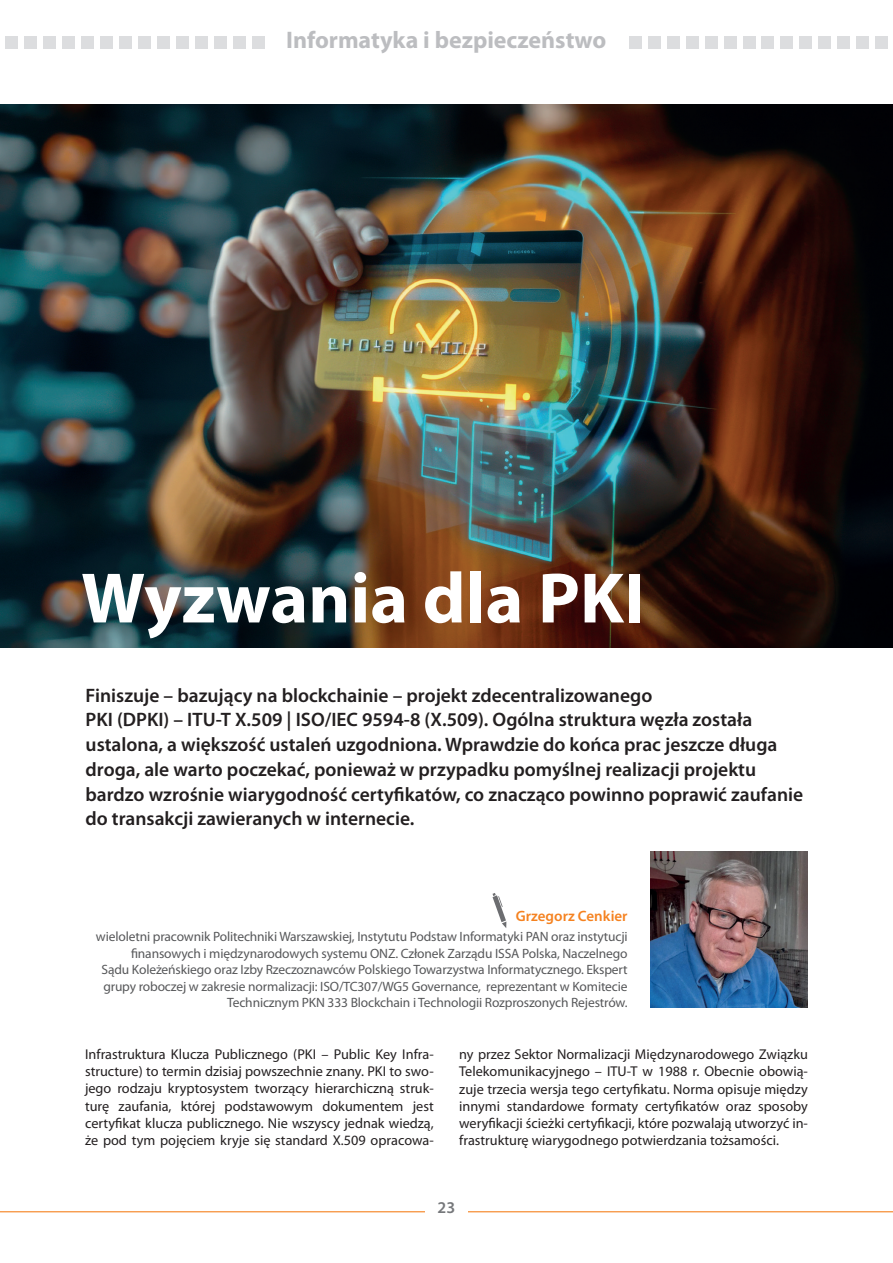
<style>
.page{position:relative;width:893px;height:1263px;background:#fff}
.page>*{position:absolute;margin:0;border:0;box-sizing:border-box;transform-origin:0 0}
.t1{font:700 72px "Myriad Pro";color:#fff}
.t2{font:700 24px "Myriad Pro";color:#bcbdc0}
.t3{font:600 19.5px/24.8px "Myriad Pro";color:#231f20}
.t4{font:600 16.5px "Myriad Pro";color:#76787b}
.t5{font:600 15px "Myriad Pro";color:#f58220}
.t6{font:14.25px/17.2px "Myriad Pro";color:#231f20;text-align:justify}
.t7{font:13.5px/16.5px "Myriad Pro";letter-spacing:-.01em;color:#57585a;text-align:right}
</style>
<div class="page">
<hr style="left:0;top:1211px;width:893px;height:1px;background:#f58220">
<div style="left:425px;top:1195px;width:43px;height:23px;background:#fff"></div>
<div style="left:875px;top:36px;width:13px;height:13px;background:#dcdddf"></div>
<div style="left:837px;top:36px;width:13px;height:13px;background:#dcdddf"></div>
<div style="left:818px;top:36px;width:13px;height:13px;background:#dcdddf"></div>
<div style="left:799px;top:36px;width:13px;height:13px;background:#dcdddf"></div>
<div style="left:667px;top:36px;width:13px;height:13px;background:#dcdddf"></div>
<div style="left:629px;top:36px;width:13px;height:13px;background:#dcdddf"></div>
<div style="left:648px;top:36px;width:13px;height:13px;background:#dcdddf"></div>
<div style="left:743px;top:36px;width:13px;height:13px;background:#dcdddf"></div>
<div style="left:724px;top:36px;width:12px;height:13px;background:#dcdddf"></div>
<div style="left:686px;top:36px;width:13px;height:13px;background:#dcdddf"></div>
<div style="left:761px;top:36px;width:13px;height:13px;background:#dcdddf"></div>
<div style="left:704px;top:36px;width:13px;height:13px;background:#dcdddf"></div>
<div style="left:780px;top:36px;width:13px;height:13px;background:#dcdddf"></div>
<div style="left:856px;top:36px;width:13px;height:13px;background:#dcdddf"></div>
<div style="left:252px;top:36px;width:12px;height:13px;background:#dcdddf"></div>
<div style="left:195px;top:36px;width:13px;height:13px;background:#dcdddf"></div>
<div style="left:214px;top:36px;width:13px;height:13px;background:#dcdddf"></div>
<div style="left:81px;top:36px;width:13px;height:13px;background:#dcdddf"></div>
<div style="left:43px;top:36px;width:13px;height:13px;background:#dcdddf"></div>
<div style="left:5px;top:36px;width:13px;height:13px;background:#dcdddf"></div>
<div style="left:24px;top:36px;width:13px;height:13px;background:#dcdddf"></div>
<div style="left:62px;top:36px;width:13px;height:13px;background:#dcdddf"></div>
<div style="left:157px;top:36px;width:13px;height:12px;background:#dcdddf"></div>
<div style="left:138px;top:36px;width:13px;height:13px;background:#dcdddf"></div>
<div style="left:100px;top:36px;width:13px;height:13px;background:#dcdddf"></div>
<div style="left:119px;top:36px;width:13px;height:13px;background:#dcdddf"></div>
<div style="left:233px;top:36px;width:13px;height:13px;background:#dcdddf"></div>
<div style="left:176px;top:36px;width:13px;height:13px;background:#dcdddf"></div>
<img style="left:0;top:104px;width:893px;height:543px">
<img style="left:651px;top:852px;width:157px;height:155px">
<svg style="left:492px;top:893px;width:14px;height:35px"></svg>
<h2 class="t2" style="left:286px;top:25px;width:322px">Informatyka i bezpieczeństwo</h2>
<h1 class="t1" style="left:81px;top:551px;width:565px">Wyzwania dla PKI</h1>
<p class="t3" style="left:86px;top:682px;width:719px">Finiszuje – bazujący na blockchainie – projekt zdecentralizowanego<br>PKI (DPKI) – ITU-T X.509 | ISO/IEC 9594-8 (X.509). Ogólna struktura węzła została ustalona, a większość ustaleń uzgodniona. Wprawdzie do końca prac jeszcze długa droga, ale warto poczekać, ponieważ w przypadku pomyślnej realizacji projektu bardzo wzrośnie wiarygodność certyfikatów, co znacząco powinno poprawić zaufanie do transakcji zawieranych w internecie.</p>
<p class="t5" style="left:516px;top:906px;width:113px">Grzegorz Cenkier</p>
<p class="t7" style="left:96px;top:928px;width:533px">wieloletni pracownik Politechniki Warszawskiej, Instytutu Podstaw Informatyki PAN oraz instytucji finansowych i międzynarodowych systemu ONZ. Członek Zarządu ISSA Polska, Naczelnego<br>Sądu Koleżeńskiego oraz Izby Rzeczoznawców Polskiego Towarzystwa Informatycznego. Ekspert grupy roboczej w zakresie normalizacji: ISO/TC307/WG5 Governance, reprezentant w Komitecie Technicznym PKN 333 Blockchain i Technologii Rozproszonych Rejestrów.</p>
<p class="t6" style="left:85px;top:1045px;width:350px">Infrastruktura Klucza Publicznego (PKI – Public Key Infra&shy;structure) to termin dzisiaj powszechnie znany. PKI to swo&shy;jego rodzaju kryptosystem tworzący hierarchiczną struk&shy;turę zaufania, której podstawowym dokumentem jest certyfikat klucza publicznego. Nie wszyscy jednak wiedzą, że pod tym pojęciem kryje się standard X.509 opracowa-</p>
<p class="t6" style="left:459px;top:1045px;width:350px">ny przez Sektor Normalizacji Międzynarodowego Związku Telekomunikacyjnego – ITU-T w 1988 r. Obecnie obowią&shy;zuje trzecia wersja tego certyfikatu. Norma opisuje między innymi standardowe formaty certyfikatów oraz sposoby weryfikacji ścieżki certyfikacji, które pozwalają utworzyć in&shy;frastrukturę wiarygodnego potwierdzania tożsamości.</p>
<p class="t4" style="left:438px;top:1197px;width:19px">23</p>
</div>
